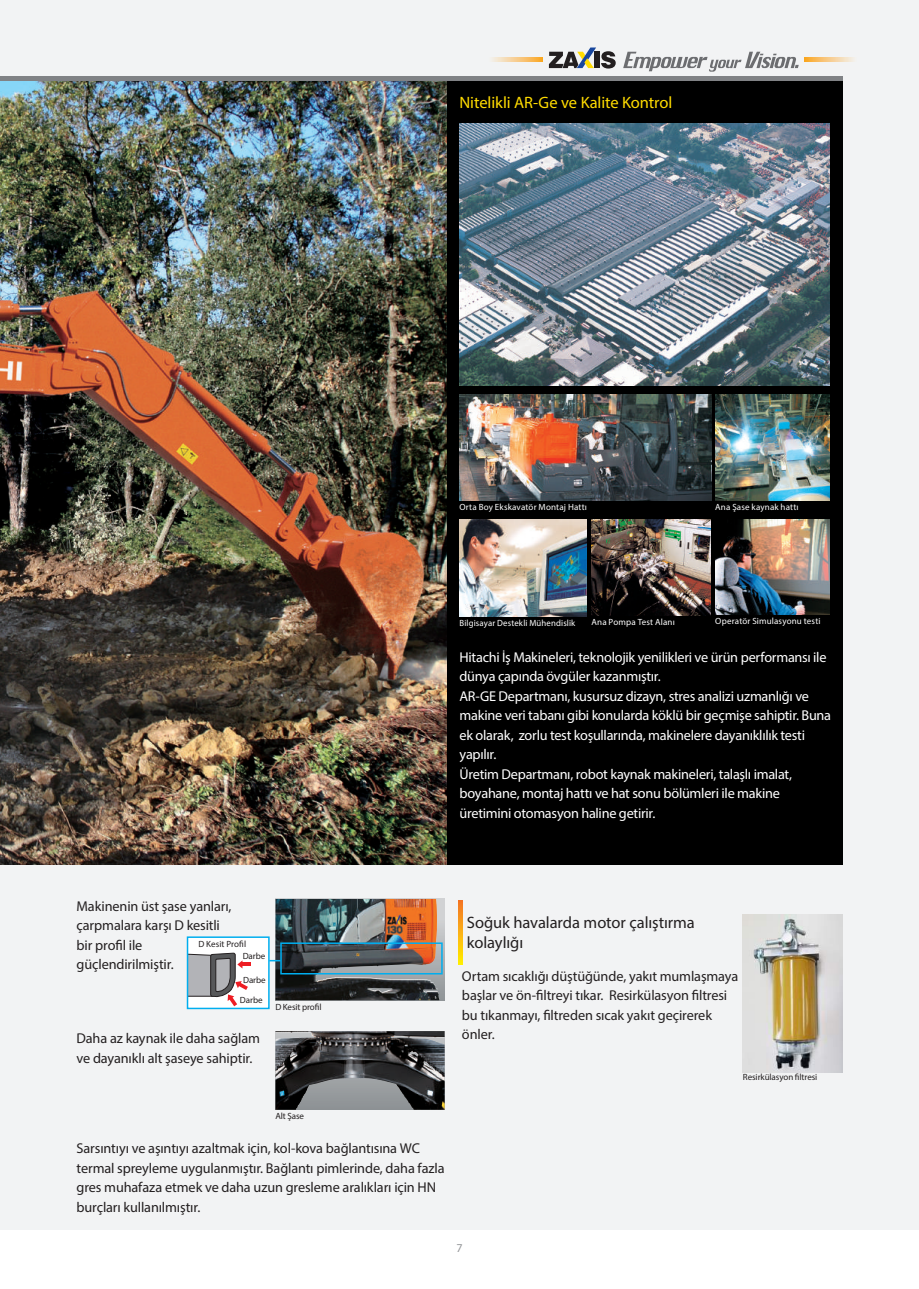
<style>
.page{position:relative;width:919px;height:1289px;background:#fff}
.page>*{position:absolute;margin:0;border:0;box-sizing:border-box;transform-origin:0 0}
.t1{font:16.5px/19.5px "Myriad Pro";letter-spacing:-.005em;color:#231f20}
.t2{font:16.5px "Myriad Pro";letter-spacing:-.005em;color:#ffdc01}
.t3{font:14.25px/19.5px "Myriad Pro";letter-spacing:-.01em;color:#231f20}
.t4{font:14.25px/19.5px "Myriad Pro";letter-spacing:-.02em;color:#fff}
.t5{font:12px "Myriad Pro";color:#939598}
.t6{font:9px "Myriad Pro";letter-spacing:.015em;color:#fff}
.t7{font:9px "Myriad Pro";letter-spacing:-.01em;color:#231f20}
.t8{font:9px "Myriad Pro";letter-spacing:.01em;color:#231f20}
</style>
<div class="page">
<div style="left:0;top:0;width:918px;height:1229px;background:#f2f3f4"></div>
<svg style="left:549px;top:47px;width:66px;height:22px"></svg>
<svg style="left:623px;top:52px;width:175px;height:20px"></svg>
<svg style="left:492px;top:58px;width:50px;height:3px"></svg>
<svg style="left:804px;top:58px;width:50px;height:3px"></svg>
<img style="left:0;top:81px;width:446px;height:784px">
<div style="left:446px;top:78px;width:396px;height:787px;background:#000"></div>
<img style="left:459px;top:123px;width:370px;height:263px">
<hr style="left:0;top:77px;width:842px;height:4px;background:#808285">
<svg style="left:439px;top:899px;width:5px;height:101px"></svg>
<img style="left:275px;top:899px;width:164px;height:101px">
<div style="left:187px;top:937px;width:82px;height:71px;background:#fff"></div>
<svg style="left:190px;top:952px;width:60px;height:54px"></svg>
<div style="left:187px;top:936px;width:82px;height:73px;border:2px solid #00aeef"></div>
<svg style="left:458px;top:900px;width:4px;height:64px"></svg>
<img style="left:460px;top:519px;width:126px;height:97px">
<img style="left:591px;top:519px;width:119px;height:96px">
<img style="left:459px;top:394px;width:252px;height:106px">
<img style="left:715px;top:394px;width:114px;height:106px">
<img style="left:715px;top:519px;width:114px;height:96px">
<svg style="left:400px;top:1031px;width:44px;height:78px"></svg>
<img style="left:275px;top:1031px;width:125px;height:78px">
<img style="left:742px;top:914px;width:100px;height:158px">
<div style="left:280px;top:942px;width:162px;height:32px;border:2px solid #00aeef"></div>
<svg style="left:269px;top:959px;width:11px;height:2px"></svg>
<p class="t2" style="left:459px;top:92px;width:214px">Nitelikli AR-Ge ve Kalite Kontrol</p>
<p class="t6" style="left:459px;top:502px;width:129px">Orta Boy Ekskavatör Montaj Hattı</p>
<p class="t6" style="left:715px;top:502px;width:85px">Ana Şase kaynak hattı</p>
<p class="t6" style="left:459px;top:617px;width:117px">Bilgisayar Destekli Mühendislik</p>
<p class="t6" style="left:591px;top:616px;width:85px">Ana Pompa Test Alanı</p>
<p class="t6" style="left:715px;top:616px;width:107px">Operatör Simulasyonu testi</p>
<p class="t4" style="left:459px;top:647px;width:373px">Hitachi İş Makineleri, teknolojik yenilikleri ve ürün performansı ile dünya çapında övgüler kazanmıştır.<br>AR-GE Departmanı, kusursuz dizayn, stres analizi uzmanlığı ve makine veri tabanı gibi konularda köklü bir geçmişe sahiptir. Buna ek olarak, zorlu test koşullarında, makinelere dayanıklılık testi yapılır.<br>Üretim Departmanı, robot kaynak makineleri, talaşlı imalat, boyahane, montaj hattı ve hat sonu bölümleri ile makine üretimini otomasyon haline getirir.</p>
<p class="t3" style="left:77px;top:896px;width:156px">Makinenin üst şase yanları, çarpmalara karşı D kesitli bir profil ile güçlendirilmiştir.</p>
<p class="t8" style="left:198px;top:938px;width:49px">D Kesit Profil</p>
<p class="t7" style="left:243px;top:950px;width:24px">Darbe</p>
<p class="t7" style="left:243px;top:974px;width:24px">Darbe</p>
<p class="t7" style="left:240px;top:994px;width:24px">Darbe</p>
<p class="t3" style="left:77px;top:1028px;width:185px">Daha az kaynak ile daha sağlam ve dayanıklı alt şaseye sahiptir.</p>
<p class="t7" style="left:275px;top:1001px;width:48px">D Kesit profil</p>
<p class="t7" style="left:275px;top:1110px;width:30px">Alt Şase</p>
<p class="t3" style="left:77px;top:1138px;width:369px">Sarsıntıyı ve aşıntıyı azaltmak için, kol-kova bağlantısına WC termal spreyleme uygulanmıştır. Bağlantı pimlerinde, daha fazla gres muhafaza etmek ve daha uzun gresleme aralıkları için HN burçları kullanılmıştır.</p>
<p class="t1" style="left:467px;top:912px;width:229px">Soğuk havalarda motor çalıştırma kolaylığı</p>
<p class="t3" style="left:462px;top:966px;width:278px">Ortam sıcaklığı düştüğünde, yakıt mumlaşmaya başlar ve ön-filtreyi tıkar. Resirkülasyon filtresi bu tıkanmayı, filtreden sıcak yakıt geçirerek önler.</p>
<p class="t5" style="left:456px;top:1240px;width:8px">7</p>
<p class="t7" style="left:742px;top:1071px;width:76px">Resirkülasyon filtresi</p>
</div>
